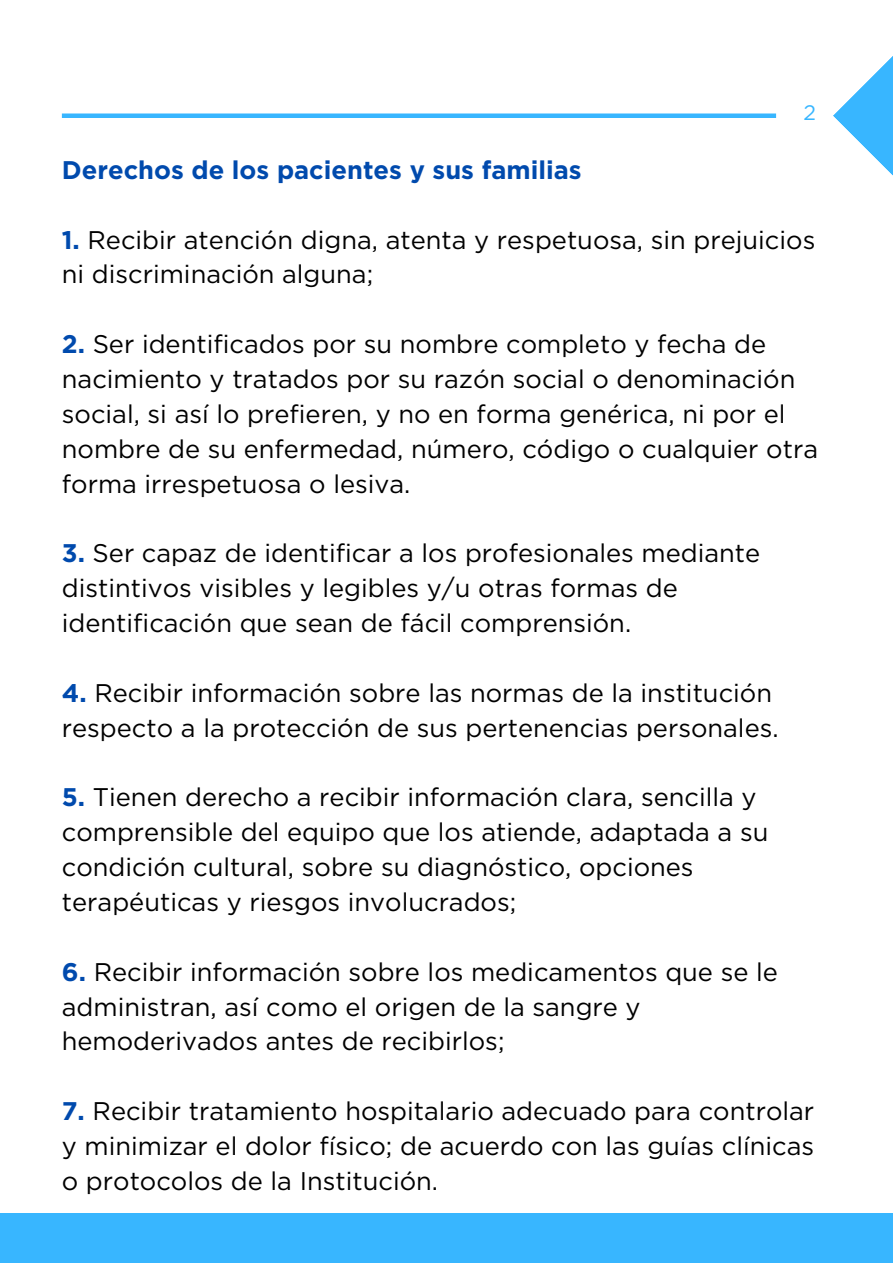
<style>
.page{position:relative;width:893px;height:1264px;background:#fff}
.page>*{position:absolute;margin:0;border:0;box-sizing:border-box;transform-origin:0 0}
.t1{font:25.5px/34.8px "Gotham";color:#000}
.t2{font:700 25.5px "Gotham";color:#004aad}
.t3{font:21px "Gotham";color:#38b6ff}
.s1{font-weight:700;color:#004aad}
</style>
<div class="page">
<svg style="left:833px;top:57px;width:59px;height:118px"></svg>
<div style="left:62px;top:113px;width:714px;height:5px;background:#38b6ff"></div>
<div style="left:0;top:1213px;width:892px;height:49px;background:#38b6ff"></div>
<p class="t2" style="left:62px;top:154px;width:521px">Derechos de los pacientes y sus familias</p>
<p class="t3" style="left:803px;top:100px;width:14px">2</p>
<p class="t1" style="left:62px;top:222px;width:755px"><span class="s1">1.</span> Recibir atención digna, atenta y respetuosa, sin prejuicios ni discriminación alguna;</p>
<p class="t1" style="left:62px;top:326px;width:757px"><span class="s1">2.</span> Ser identificados por su nombre completo y fecha de nacimiento y tratados por su razón social o denominación social, si así lo prefieren, y no en forma genérica, ni por el nombre de su enfermedad, número, código o cualquier otra forma irrespetuosa o lesiva.</p>
<p class="t1" style="left:62px;top:535px;width:700px"><span class="s1">3.</span> Ser capaz de identificar a los profesionales mediante distintivos visibles y legibles y/u otras formas de identificación que sean de fácil comprensión.</p>
<p class="t1" style="left:62px;top:675px;width:718px"><span class="s1">4.</span> Recibir información sobre las normas de la institución respecto a la protección de sus pertenencias personales.</p>
<p class="t1" style="left:62px;top:779px;width:708px"><span class="s1">5.</span> Tienen derecho a recibir información clara, sencilla y comprensible del equipo que los atiende, adaptada a su condición cultural, sobre su diagnóstico, opciones terapéuticas y riesgos involucrados;</p>
<p class="t1" style="left:62px;top:954px;width:717px"><span class="s1">6.</span> Recibir información sobre los medicamentos que se le administran, así como el origen de la sangre y hemoderivados antes de recibirlos;</p>
<p class="t1" style="left:62px;top:1093px;width:753px;text-align:justify"><span class="s1">7.</span> Recibir tratamiento hospitalario adecuado para controlar y minimizar el dolor físico; de acuerdo con las guías clínicas o protocolos de la Institución.</p>
</div>
